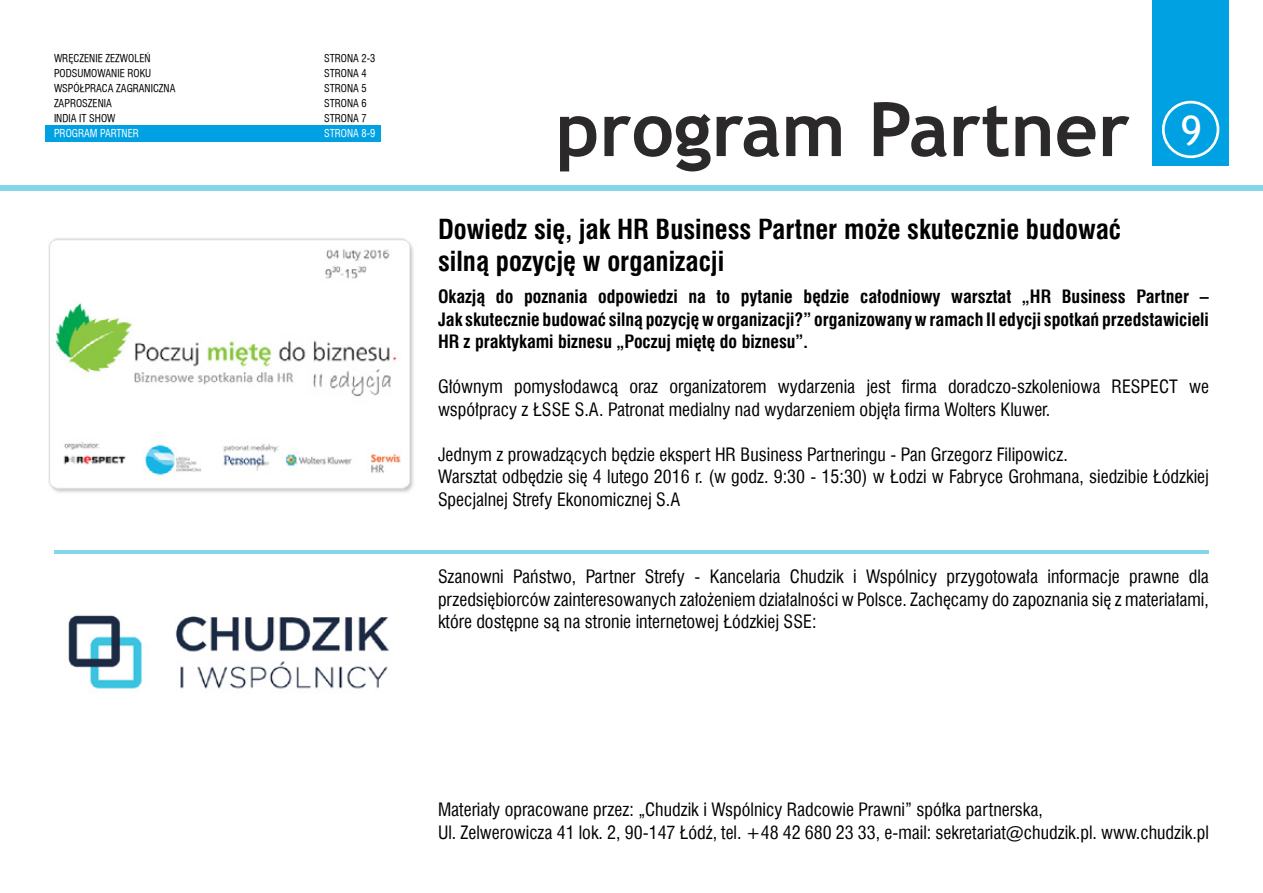
<style>
.page{position:relative;width:1263px;height:893px;background:#fff}
.page>*{position:absolute;margin:0;border:0;box-sizing:border-box;transform-origin:0 0}
.t1{font:700 75px "Trebuchet MS";color:#2b2929}
.t2{font:700 27px/32.4px "Swis 721 Cn EU";color:#000}
.t3{font:18px/22.5px "Swis 721 Cn EU";color:#000}
.t4{font:700 18px/22.5px "Swis 721 Cn EU";color:#000;text-align:justify}
.t5{font:10.5px "Swiss 721 Cn AT";color:#000}
.t6{font:10.5px "Swiss 721 Cn AT";color:#fff}
.s1{font-weight:400;font-size:40.5px;color:#fff}
</style>
<div class="page">
<div style="left:0;top:185px;width:1263px;height:6px;background:#85d6eb"></div>
<div style="left:1152px;top:0;width:77px;height:166px;background:#00a1e3"></div>
<div style="left:1162px;top:101px;width:57px;height:57px;border:3px solid #fff;border-radius:50%"></div>
<img style="left:48px;top:238px;width:366px;height:255px">
<hr style="left:54px;top:551px;width:1155px;height:3px;background:#85d6eb">
<img style="left:68px;top:615px;width:321px;height:74px">
<div style="left:45px;top:125px;width:336px;height:16px;background:#00a1e3"></div>
<p class="t5" style="left:54px;top:52px;width:98px">WRĘCZENIE ZEZWOLEŃ</p>
<p class="t5" style="left:324px;top:52px;width:53px">STRONA 2-3</p>
<p class="t5" style="left:54px;top:67px;width:99px">PODSUMOWANIE ROKU</p>
<p class="t5" style="left:324px;top:67px;width:44px">STRONA 4</p>
<p class="t5" style="left:54px;top:82px;width:123px">WSPÓŁPRACA ZAGRANICZNA</p>
<p class="t5" style="left:324px;top:82px;width:44px">STRONA 5</p>
<p class="t5" style="left:54px;top:97px;width:59px">ZAPROSZENIA</p>
<p class="t5" style="left:324px;top:97px;width:44px">STRONA 6</p>
<p class="t5" style="left:54px;top:112px;width:63px">INDIA IT SHOW</p>
<p class="t5" style="left:324px;top:112px;width:44px">STRONA 7</p>
<p class="t6" style="left:54px;top:127px;width:86px">PROGRAM PARTNER</p>
<p class="t6" style="left:324px;top:127px;width:53px">STRONA 8-9</p>
<h1 class="t1" style="left:556px;top:83px;width:648px">program Partner <span class="s1">9</span></h1>
<h2 class="t2" style="left:438px;top:214px;width:685px">Dowiedz się, jak HR Business Partner może skutecznie budować silną pozycję w organizacji</h2>
<p class="t4" style="left:438px;top:286px;width:772px">Okazją do poznania odpowiedzi na to pytanie będzie całodniowy warsztat „HR Business Partner – Jak skutecznie budować silną pozycję w organizacji?” organizowany w ramach II edycji spotkań przedstawicieli HR z praktykami biznesu „Poczuj miętę do biznesu”.</p>
<p class="t3" style="left:438px;top:376px;width:772px">Głównym pomysłodawcą oraz organizatorem wydarzenia jest firma doradczo-szkoleniowa RESPECT we współpracy z ŁSSE S.A. Patronat medialny nad wydarzeniem objęła firma Wolters Kluwer.</p>
<p class="t3" style="left:438px;top:443px;width:772px">Jednym z prowadzących będzie ekspert HR Business Partneringu - Pan Grzegorz Filipowicz.<br>Warsztat odbędzie się 4 lutego 2016 r. (w godz. 9:30 - 15:30) w Łodzi w Fabryce Grohmana, siedzibie Łódzkiej<br>Specjalnej Strefy Ekonomicznej S.A</p>
<p class="t3" style="left:438px;top:565px;width:772px;text-align:justify">Szanowni Państwo, Partner Strefy - Kancelaria Chudzik i Wspólnicy przygotowała informacje prawne dla przedsiębiorców zainteresowanych założeniem działalności w Polsce. Zachęcamy do zapoznania się z materiałami, które dostępne są na stronie internetowej Łódzkiej SSE:</p>
<p class="t3" style="left:438px;top:798px;width:772px">Materiały opracowane przez: „Chudzik i Wspólnicy Radcowie Prawni” spółka partnerska,<br>Ul. Zelwerowicza 41 lok. 2, 90-147 Łódź, tel. +48 42 680 23 33, e-mail: sekretariat@chudzik.pl. www.chudzik.pl</p>
</div>
